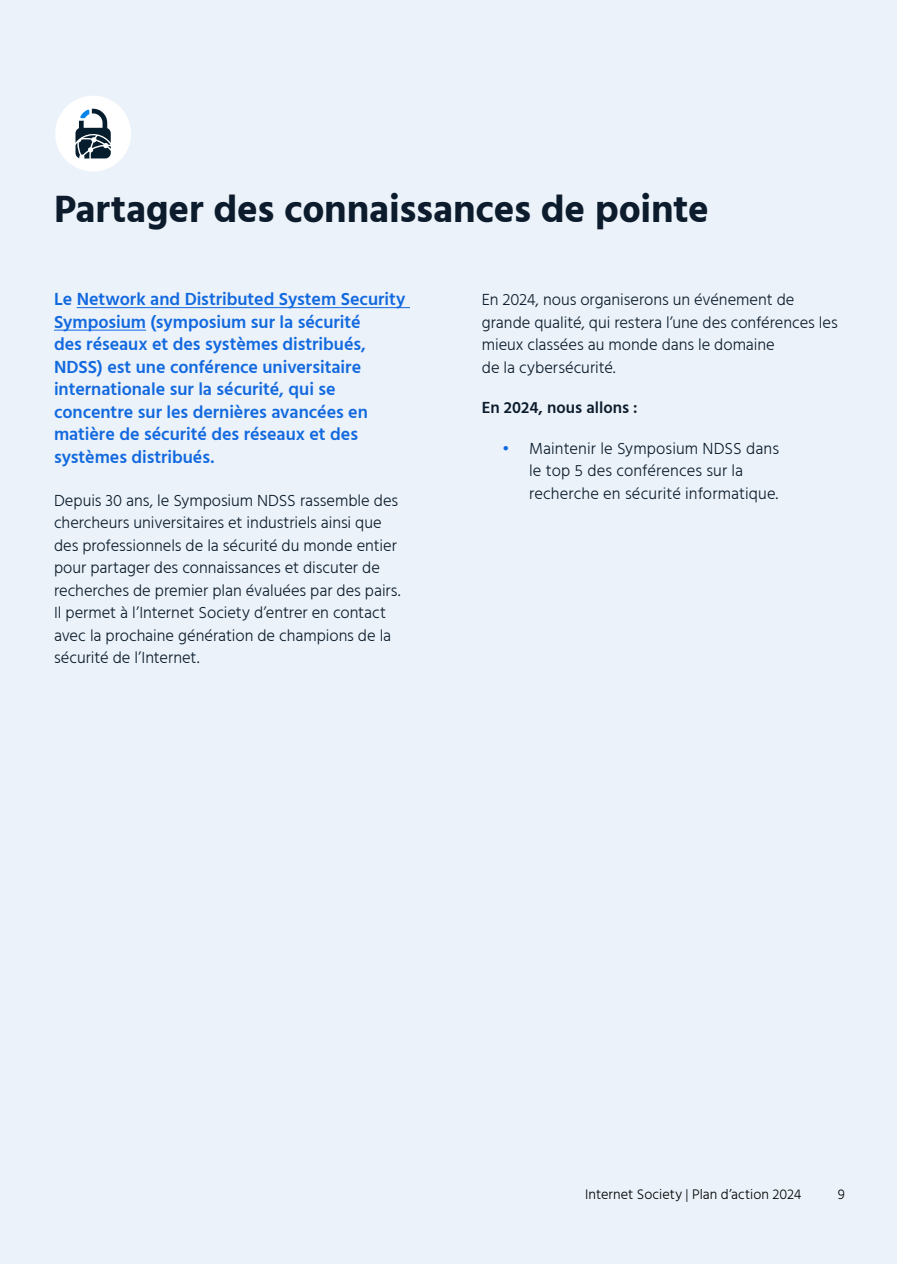
<style>
.page{position:relative;width:897px;height:1264px;background:#fff}
.page>*{position:absolute;margin:0;border:0;box-sizing:border-box;transform-origin:0 0}
.t1{font:700 39px "Hind";letter-spacing:-.005em;color:#0c1c2c}
.Highlighted_Body_Copy{font:600 18px/22.5px "Hind";color:#1269df}
.Body_Copy__Light{font:300 16.5px/22.5px "Hind";color:#0c1c2c}
.Body_Copy__Light-2{font:600 16.5px "Hind";color:#0c1c2c}
.t2{font:300 14.25px "Hind";letter-spacing:.005em;color:#000}
.s1{color:#1269df}
</style>
<div class="page">
<div style="left:0;top:0;width:896px;height:1264px;background:#ebf2f9"></div>
<div style="left:55px;top:96px;width:76px;height:75px;background:#fff;border-radius:50%"></div>
<svg style="left:75px;top:109px;width:36px;height:49px"></svg>
<hr style="left:77px;top:307px;width:333px;height:1px;background:#1269df">
<hr style="left:54px;top:330px;width:92px;height:1px;background:#1269df">
<h3 class="t1" style="left:54px;top:186px;width:656px">Partager des connaissances de pointe</h3>
<p class="Highlighted_Body_Copy" style="left:54px;top:289px;width:353px">Le Network and Distributed System Security Symposium (symposium sur la sécurité<br>des réseaux et des systèmes distribués, NDSS) est une conférence universitaire internationale sur la sécurité, qui se concentre sur les dernières avancées en matière de sécurité des réseaux et des systèmes distribués.</p>
<p class="Body_Copy__Light" style="left:54px;top:490px;width:348px">Depuis 30 ans, le Symposium NDSS rassemble des chercheurs universitaires et industriels ainsi que des professionnels de la sécurité du monde entier pour partager des connaissances et discuter de recherches de premier plan évaluées par des pairs.<br>Il permet à l’Internet Society d’entrer en contact avec la prochaine génération de champions de la sécurité de l’Internet.</p>
<p class="Body_Copy__Light" style="left:482px;top:289px;width:357px">En 2024, nous organiserons un événement de grande qualité, qui restera l’une des conférences les mieux classées au monde dans le domaine<br>de la cybersécurité.</p>
<p class="Body_Copy__Light-2" style="left:482px;top:396px;width:157px">En 2024, nous allons :</p>
<p class="Body_Copy__Light" style="left:529px;top:438px;width:251px;text-indent:-27px"><span class="s1">•</span> Maintenir le Symposium NDSS dans le top 5 des conférences sur la recherche en sécurité informatique.</p>
<p class="t2" style="left:585px;top:1185px;width:217px">Internet Society | Plan d’action 2024</p>
<p class="t2" style="left:837px;top:1185px;width:9px">9</p>
</div>
